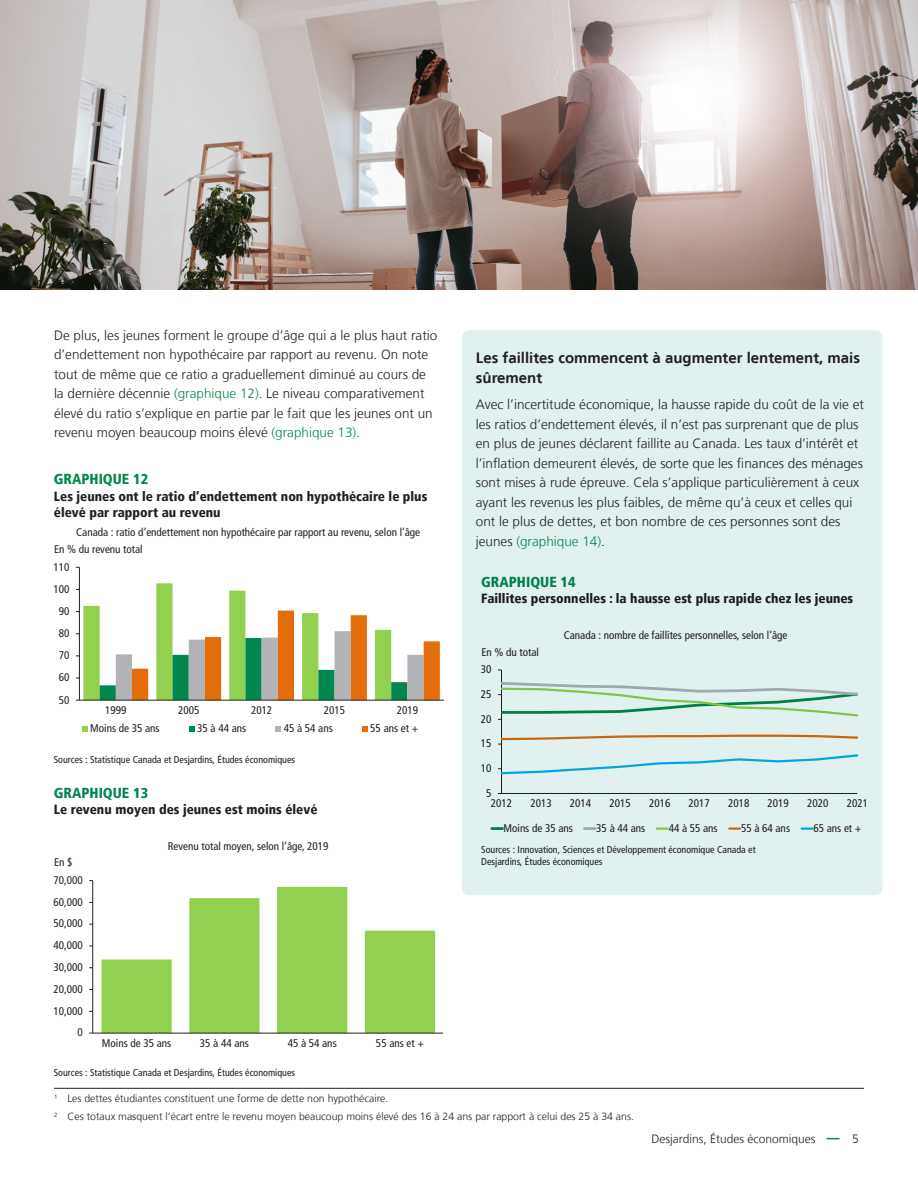
<style>
.page{position:relative;width:918px;height:1188px;background:#fff}
.page>*{position:absolute;margin:0;border:0;box-sizing:border-box;transform-origin:0 0}
.t1{font:700 15px/19.5px "Frutiger LT";color:#231f20}
.t2{font:900 condensed 14.4px "Frutiger LT";color:#00874e}
.body{font:300 13.5px/19.5px "Frutiger LT";color:#231f20}
.t3{font:900 condensed 13.35px/16px "Frutiger LT";color:#231f20}
.t4{font:300 12px "Frutiger LT";color:#231f20}
.t5{font:condensed 11.1px/16.8px "Frutiger LT";color:#231f20}
.footnote{font:300 10.5px "Frutiger LT";color:#231f20}
.t6{font:condensed 10.05px/12px "Frutiger LT";color:#231f20}
.s1{color:#07864d}
</style>
<div class="page">
<svg style="left:827px;top:1138px;width:13px;height:1px"></svg>
<div style="left:462px;top:330px;width:420px;height:565px;background:#e1f1f0;border-radius:7px"></div>
<hr style="left:79px;top:567px;width:1px;height:133px;background:#231f20">
<svg style="left:76px;top:583px;width:364px;height:118px"></svg>
<hr style="left:79px;top:700px;width:365px;height:1px;background:#231f20">
<svg style="left:82px;top:726px;width:6px;height:6px"></svg>
<svg style="left:189px;top:726px;width:6px;height:6px"></svg>
<svg style="left:275px;top:726px;width:6px;height:6px"></svg>
<svg style="left:362px;top:726px;width:6px;height:6px"></svg>
<hr style="left:501px;top:670px;width:1px;height:123px;background:#231f20">
<hr style="left:502px;top:793px;width:355px;height:1px;background:#231f20">
<svg style="left:498px;top:682px;width:360px;height:38px"></svg>
<svg style="left:498px;top:734px;width:360px;height:11px"></svg>
<svg style="left:498px;top:754px;width:360px;height:21px"></svg>
<svg style="left:492px;top:827px;width:10px;height:3px"></svg>
<svg style="left:584px;top:827px;width:11px;height:3px"></svg>
<svg style="left:657px;top:828px;width:11px;height:2px"></svg>
<svg style="left:729px;top:828px;width:11px;height:2px"></svg>
<svg style="left:802px;top:828px;width:10px;height:2px"></svg>
<svg style="left:101px;top:887px;width:334px;height:146px;fill:#92d050"></svg>
<hr style="left:92px;top:881px;width:1px;height:152px;background:#231f20">
<hr style="left:93px;top:1033px;width:349px;height:1px;background:#231f20">
<hr style="left:54px;top:1088px;width:810px;height:1px;background:#231f20">
<img style="left:0;top:0;width:917px;height:289px">
<p class="body" style="left:54px;top:325px;width:385px">De plus, les jeunes forment le groupe d’âge qui a le plus haut ratio d’endettement non hypothécaire par rapport au revenu. On note tout de même que ce ratio a graduellement diminué au cours de la dernière décennie <span class="s1">(graphique 12)</span>. Le niveau comparativement élevé du ratio s’explique en partie par le fait que les jeunes ont un revenu moyen beaucoup moins élevé <span class="s1">(graphique 13)</span>.</p>
<p class="t2" style="left:54px;top:471px;width:96px">GRAPHIQUE 12</p>
<p class="t3" style="left:54px;top:488px;width:375px">Les jeunes ont le ratio d’endettement non hypothécaire le plus élevé par rapport au revenu</p>
<p class="t5" style="left:54px;top:524px;width:368px;text-indent:22px">Canada : ratio d’endettement non hypothécaire par rapport au revenu, selon l’âge<br>En % du revenu total</p>
<p class="t5" style="left:53px;top:558px;width:17px">110</p>
<p class="t5" style="left:53px;top:581px;width:18px">100</p>
<p class="t5" style="left:59px;top:603px;width:12px">90</p>
<p class="t5" style="left:59px;top:625px;width:12px">80</p>
<p class="t5" style="left:59px;top:647px;width:12px">70</p>
<p class="t5" style="left:59px;top:669px;width:12px">60</p>
<p class="t5" style="left:59px;top:691px;width:12px">50</p>
<p class="t5" style="left:105px;top:702px;width:23px">1999</p>
<p class="t5" style="left:178px;top:702px;width:23px">2005</p>
<p class="t5" style="left:251px;top:702px;width:23px">2012</p>
<p class="t5" style="left:324px;top:702px;width:23px">2015</p>
<p class="t5" style="left:397px;top:702px;width:23px">2019</p>
<p class="t5" style="left:90px;top:720px;width:71px">Moins de 35 ans</p>
<p class="t5" style="left:197px;top:720px;width:51px">35 à 44 ans</p>
<p class="t5" style="left:284px;top:720px;width:51px">45 à 54 ans</p>
<p class="t5" style="left:370px;top:720px;width:50px">55 ans et +</p>
<p class="t6" style="left:54px;top:753px;width:243px">Sources : Statistique Canada et Desjardins, Études économiques</p>
<p class="t2" style="left:54px;top:784px;width:96px">GRAPHIQUE 13</p>
<p class="t3" style="left:54px;top:801px;width:265px">Le revenu moyen des jeunes est moins élevé</p>
<p class="t5" style="left:54px;top:854px;width:20px">En $</p>
<p class="t5" style="left:53px;top:872px;width:31px">70,000</p>
<p class="t5" style="left:53px;top:894px;width:31px">60,000</p>
<p class="t5" style="left:53px;top:915px;width:31px">50,000</p>
<p class="t5" style="left:53px;top:937px;width:31px">40,000</p>
<p class="t5" style="left:53px;top:959px;width:31px">30,000</p>
<p class="t5" style="left:53px;top:981px;width:31px">20,000</p>
<p class="t5" style="left:53px;top:1003px;width:31px">10,000</p>
<p class="t5" style="left:77px;top:1024px;width:7px">0</p>
<p class="t5" style="left:168px;top:837px;width:162px">Revenu total moyen, selon l’âge, 2019</p>
<p class="t5" style="left:102px;top:1035px;width:71px">Moins de 35 ans</p>
<p class="t5" style="left:200px;top:1035px;width:51px">35 à 44 ans</p>
<p class="t5" style="left:288px;top:1035px;width:51px">45 à 54 ans</p>
<p class="t5" style="left:376px;top:1035px;width:50px">55 ans et +</p>
<p class="t6" style="left:54px;top:1066px;width:243px">Sources : Statistique Canada et Desjardins, Études économiques</p>
<h4 class="t1" style="left:476px;top:349px;width:386px">Les faillites commencent à augmenter lentement, mais sûrement</h4>
<p class="body" style="left:476px;top:395px;width:390px">Avec l’incertitude économique, la hausse rapide du coût de la vie et les ratios d’endettement élevés, il n’est pas surprenant que de plus en plus de jeunes déclarent faillite au Canada. Les taux d’intérêt et l’inflation demeurent élevés, de sorte que les finances des ménages sont mises à rude épreuve. Cela s’applique particulièrement à ceux ayant les revenus les plus faibles, de même qu’à ceux et celles qui ont le plus de dettes, et bon nombre de ces personnes sont des jeunes <span class="s1">(graphique 14)</span>.</p>
<p class="t2" style="left:481px;top:573px;width:96px">GRAPHIQUE 14</p>
<p class="t3" style="left:481px;top:591px;width:373px">Faillites personnelles : la hausse est plus rapide chez les jeunes</p>
<p class="t5" style="left:481px;top:644px;width:59px">En % du total</p>
<p class="t5" style="left:481px;top:661px;width:12px">30</p>
<p class="t5" style="left:481px;top:686px;width:12px">25</p>
<p class="t5" style="left:481px;top:711px;width:12px">20</p>
<p class="t5" style="left:481px;top:735px;width:12px">15</p>
<p class="t5" style="left:481px;top:760px;width:12px">10</p>
<p class="t5" style="left:486px;top:785px;width:7px">5</p>
<p class="t5" style="left:564px;top:627px;width:225px">Canada : nombre de faillites personnelles, selon l’âge</p>
<p class="t5" style="left:491px;top:795px;width:23px">2012</p>
<p class="t5" style="left:530px;top:795px;width:23px">2013</p>
<p class="t5" style="left:570px;top:795px;width:23px">2014</p>
<p class="t5" style="left:609px;top:795px;width:23px">2015</p>
<p class="t5" style="left:649px;top:795px;width:23px">2016</p>
<p class="t5" style="left:689px;top:795px;width:23px">2017</p>
<p class="t5" style="left:728px;top:795px;width:23px">2018</p>
<p class="t5" style="left:768px;top:795px;width:23px">2019</p>
<p class="t5" style="left:807px;top:795px;width:23px">2020</p>
<p class="t5" style="left:847px;top:795px;width:23px">2021</p>
<p class="t5" style="left:504px;top:820px;width:71px">Moins de 35 ans</p>
<p class="t5" style="left:596px;top:820px;width:51px">35 à 44 ans</p>
<p class="t5" style="left:669px;top:820px;width:51px">44 à 55 ans</p>
<p class="t5" style="left:741px;top:820px;width:51px">55 à 64 ans</p>
<p class="t5" style="left:813px;top:820px;width:50px">65 ans et +</p>
<p class="t6" style="left:481px;top:844px;width:276px">Sources : Innovation, Sciences et Développement économique Canada et<br>Desjardins, Études économiques</p>
<p class="footnote" style="left:54px;top:1092px;width:336px"><sup>1</sup> Les dettes étudiantes constituent une forme de dette non hypothécaire.</p>
<p class="footnote" style="left:54px;top:1111px;width:582px"><sup>2</sup> Ces totaux masquent l’écart entre le revenu moyen beaucoup moins élevé des 16 à 24 ans par rapport à celui des 25 à 34 ans.</p>
<p class="t4" style="left:651px;top:1132px;width:166px">Desjardins, Études économiques</p>
<p class="t4" style="left:852px;top:1132px;width:8px">5</p>
</div>
